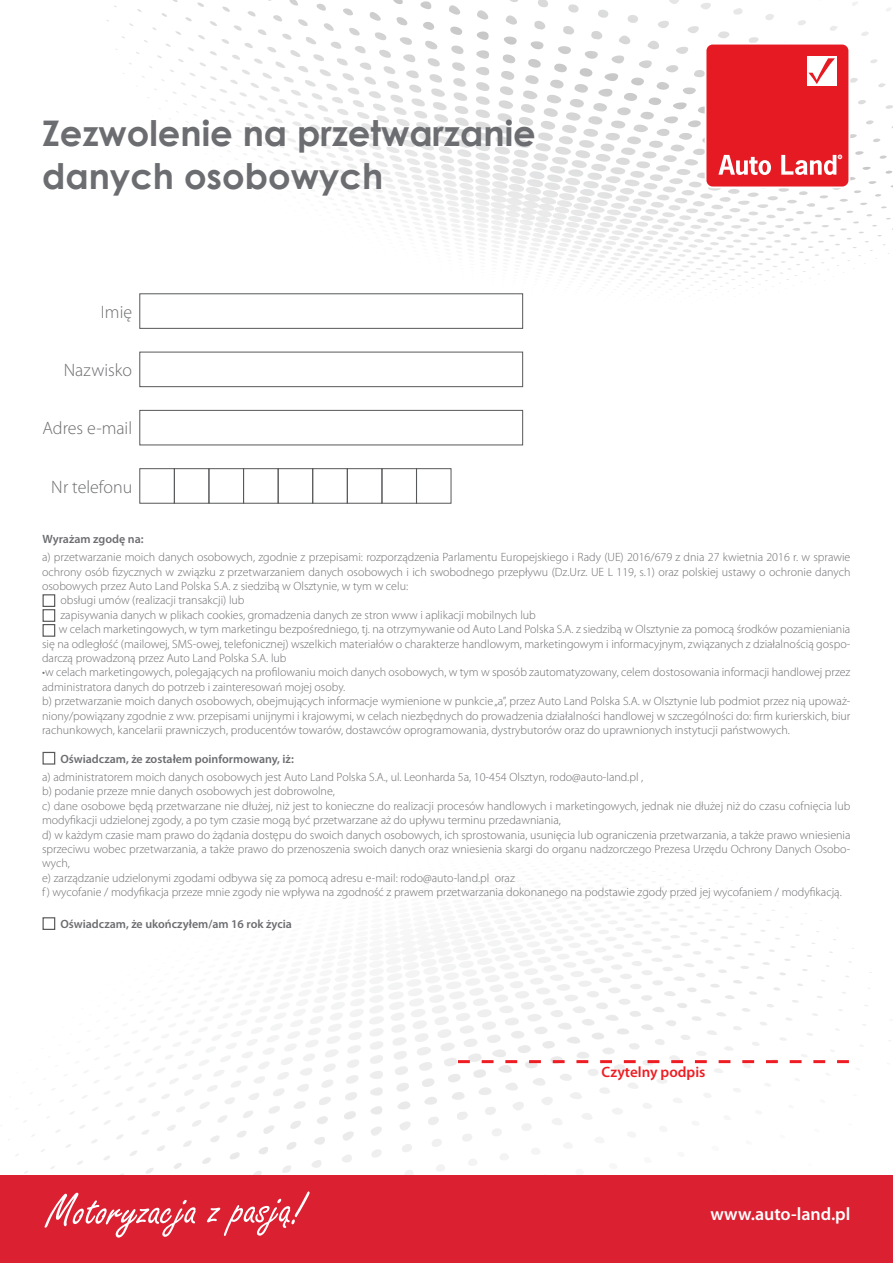
<style>
.page{position:relative;width:893px;height:1263px;background:#fff}
.page>*{position:absolute;margin:0;border:0;box-sizing:border-box;transform-origin:0 0}
.t1{font:700 35.25px/42.3px "Century Gothic";color:#6c6d70}
.t2{font:300 18px "Myriad Pro";color:#6c6d70}
.t3{font:600 18px "Myriad Pro";color:#fff}
.t4{font:600 15px "Myriad Pro";color:#ee1d23}
.t5{font:300 12px/14.4px "Myriad Pro";color:#6c6d70}
.t6{font:600 12px "Myriad Pro";color:#6c6d70}
</style>
<div class="page">
<svg style="left:107px;top:0;width:786px;height:305px"></svg>
<div style="left:43px;top:594px;width:12px;height:13px;border:1px solid #57585a"></div>
<div style="left:43px;top:609px;width:12px;height:13px;border:1px solid #57585a"></div>
<div style="left:43px;top:624px;width:12px;height:13px;border:1px solid #57585a"></div>
<div style="left:139px;top:293px;width:384px;height:36px;background:#fff;border:1px solid #57585a"></div>
<div style="left:139px;top:410px;width:384px;height:35px;background:#fff;border:1px solid #57585a"></div>
<div style="left:139px;top:352px;width:384px;height:35px;background:#fff;border:1px solid #57585a"></div>
<div style="left:243px;top:468px;width:36px;height:36px;border:1px solid #57585a"></div>
<div style="left:278px;top:468px;width:35px;height:36px;border:1px solid #57585a"></div>
<div style="left:174px;top:468px;width:35px;height:36px;border:1px solid #57585a"></div>
<div style="left:139px;top:468px;width:36px;height:36px;border:1px solid #57585a"></div>
<div style="left:209px;top:468px;width:35px;height:36px;border:1px solid #57585a"></div>
<div style="left:382px;top:468px;width:35px;height:36px;border:1px solid #57585a"></div>
<div style="left:312px;top:468px;width:36px;height:36px;border:1px solid #57585a"></div>
<div style="left:416px;top:468px;width:35px;height:36px;border:1px solid #57585a"></div>
<div style="left:347px;top:468px;width:35px;height:36px;border:1px solid #57585a"></div>
<div style="left:0;top:1176px;width:893px;height:87px;background:#da2031"></div>
<div style="left:43px;top:752px;width:12px;height:13px;border:1px solid #57585a"></div>
<svg style="left:0;top:879px;width:872px;height:359px"></svg>
<h1 class="t1" style="left:42px;top:111px;width:495px">Zezwolenie na przetwarzanie danych osobowych</h1>
<h2 class="t2" style="left:101px;top:301px;width:33px">Imię</h2>
<h2 class="t2" style="left:64px;top:359px;width:70px">Nazwisko</h2>
<h2 class="t2" style="left:43px;top:418px;width:91px">Adres e-mail</h2>
<h2 class="t2" style="left:51px;top:476px;width:82px">Nr telefonu</h2>
<p class="t6" style="left:43px;top:531px;width:103px">Wyrażam zgodę na:</p>
<p class="t5" style="left:42px;top:550px;width:810px">a) przetwarzanie moich danych osobowych, zgodnie z przepisami: rozporządzenia Parlamentu Europejskiego i Rady (UE) 2016/679 z dnia 27 kwietnia 2016 r. w sprawie</p>
<p class="t5" style="left:42px;top:564px;width:810px">ochrony osób fizycznych w związku z przetwarzaniem danych osobowych i ich swobodnego przepływu (Dz.Urz. UE L 119, s.1) oraz polskiej ustawy o ochronie danych</p>
<p class="t5" style="left:42px;top:579px;width:368px">osobowych przez Auto Land Polska S.A. z siedzibą w Olsztynie, w tym w celu:</p>
<p class="t5" style="left:60px;top:593px;width:186px">obsługi umów (realizacji transakcji) lub</p>
<p class="t5" style="left:60px;top:607px;width:477px">zapisywania danych w plikach cookies, gromadzenia danych ze stron www i aplikacji mobilnych lub</p>
<p class="t5" style="left:59px;top:622px;width:793px">w celach marketingowych, w tym marketingu bezpośredniego, tj. na otrzymywanie od Auto Land Polska S.A. z siedzibą w Olsztynie za pomocą środków pozamieniania</p>
<p class="t5" style="left:42px;top:636px;width:810px">się na odległość (mailowej, SMS-owej, telefonicznej) wszelkich materiałów o charakterze handlowym, marketingowym i informacyjnym, związanych z działalnością gospo-</p>
<p class="t5" style="left:42px;top:651px;width:246px">darczą prowadzoną przez Auto Land Polska S.A. lub</p>
<p class="t5" style="left:42px;top:665px;width:810px">•w celach marketingowych, polegających na profilowaniu moich danych osobowych, w tym w sposób zautomatyzowany, celem dostosowania informacji handlowej przez administratora danych do potrzeb i zainteresowań mojej osoby.<br>b) przetwarzanie moich danych osobowych, obejmujących informacje wymienione w punkcie „a”, przez Auto Land Polska S.A. w Olsztynie lub podmiot przez nią upoważ&shy;niony/powiązany zgodnie z ww. przepisami unijnymi i krajowymi, w celach niezbędnych do prowadzenia działalności handlowej w szczególności do: firm kurierskich, biur rachunkowych, kancelarii prawniczych, producentów towarów, dostawców oprogramowania, dystrybutorów oraz do uprawnionych instytucji państwowych.</p>
<p class="t5" style="left:42px;top:770px;width:810px">a) administratorem moich danych osobowych jest Auto Land Polska S.A., ul. Leonharda 5a, 10-454 Olsztyn, rodo@auto-land.pl ,<br>b) podanie przeze mnie danych osobowych jest dobrowolne,<br>c) dane osobowe będą przetwarzane nie dłużej, niż jest to konieczne do realizacji procesów handlowych i marketingowych, jednak nie dłużej niż do czasu cofnięcia lub modyfikacji udzielonej zgody, a po tym czasie mogą być przetwarzane aż do upływu terminu przedawniania,<br>d) w każdym czasie mam prawo do żądania dostępu do swoich danych osobowych, ich sprostowania, usunięcia lub ograniczenia przetwarzania, a także prawo wniesienia sprzeciwu wobec przetwarzania, a także prawo do przenoszenia swoich danych oraz wniesienia skargi do organu nadzorczego Prezesa Urzędu Ochrony Danych Osobo&shy;wych,<br>e) zarządzanie udzielonymi zgodami odbywa się za pomocą adresu e-mail: rodo@auto-land.pl oraz<br>f ) wycofanie / modyfikacja przeze mnie zgody nie wpływa na zgodność z prawem przetwarzania dokonanego na podstawie zgody przed jej wycofaniem / modyfikacją.</p>
<p class="t6" style="left:60px;top:751px;width:235px">Oświadczam, że zostałem poinformowany, iż:</p>
<p class="t6" style="left:60px;top:916px;width:233px">Oświadczam, że ukończyłem/am 16 rok życia</p>
<p class="t4" style="left:601px;top:1062px;width:105px">Czytelny podpis</p>
<h2 class="t3" style="left:710px;top:1203px;width:141px">www.auto-land.pl</h2>
</div>
